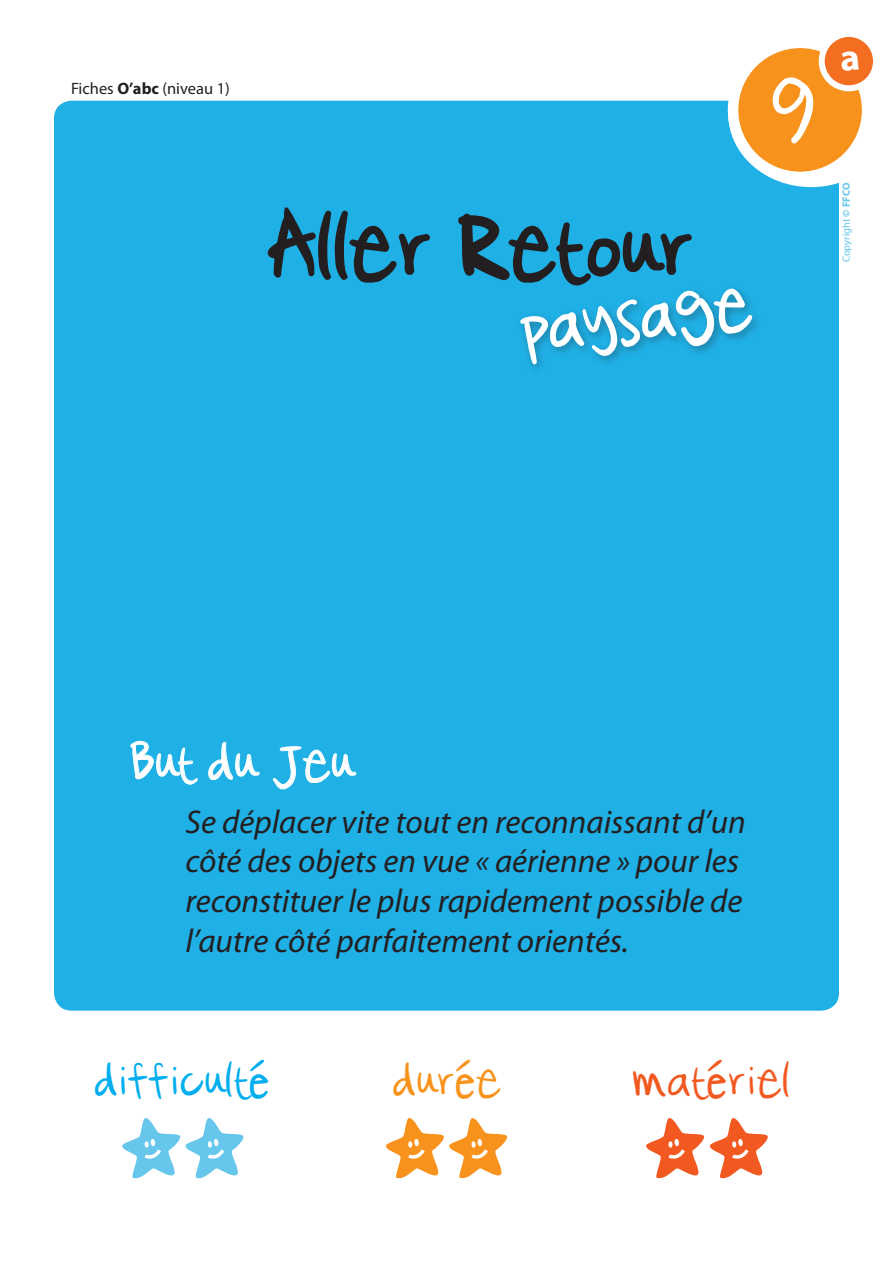
<style>
.page{position:relative;width:893px;height:1263px;background:#fff}
.page>*{position:absolute;margin:0;border:0;box-sizing:border-box;transform-origin:0 0}
.t1{font:75px "Cataclysmic";color:#231f20}
.t2{font:60px "Cataclysmic";color:#fff}
.t3{font:45px "Cataclysmic";color:#fff}
.t4{font:40.5px "Cataclysmic";color:#00aeef}
.t5{font:40.5px "Cataclysmic";color:#f15921}
.t6{font:40.5px "Cataclysmic";color:#f7931d}
.t7{font:italic 33px/39.6px "Myriad Pro";color:#231f20}
.t8{font:16.5px "Myriad Pro";color:#231f20}
.t9{font:10.5px "Myriad Pro";color:#66c6eb}
.s1{font-weight:700}
</style>
<div class="page">
<div style="left:54px;top:101px;width:785px;height:910px;background:#1fb0e6;border-radius:18px"></div>
<svg style="left:386px;top:1118px;width:121px;height:61px"></svg>
<svg style="left:646px;top:1118px;width:122px;height:61px"></svg>
<svg style="left:122px;top:1118px;width:122px;height:61px"></svg>
<svg style="left:822px;top:34px;width:54px;height:54px"></svg>
<div style="left:819px;top:31px;width:60px;height:60px;border:6px solid #fff;border-radius:50%"></div>
<svg style="left:130px;top:741px;width:68px;height:44px"></svg>
<svg style="left:208px;top:741px;width:52px;height:39px"></svg>
<svg style="left:273px;top:746px;width:84px;height:44px"></svg>
<svg style="left:267px;top:207px;width:163px;height:76px"></svg>
<svg style="left:458px;top:213px;width:295px;height:156px"></svg>
<svg style="left:728px;top:40px;width:151px;height:147px"></svg>
<p class="t8" style="left:71px;top:78px;width:160px">Fiches <span class="s1">O’abc</span> (niveau 1)</p>
<p class="t1" style="left:267px;top:208px;width:427px">Aller Retour</p>
<p class="t2" style="left:517px;top:297px;width:234px;rotate:-6deg">paysage</p>
<p class="t9" style="left:840px;top:262px;width:81px;rotate:-90deg">Copyright <span class="s1">© FFCO</span></p>
<p class="t3" style="left:123px;top:739px;width:231px">But du Jeu</p>
<p class="t7" style="left:185px;top:801px;width:562px">Se déplacer vite tout en reconnaissant d’un côté des objets en vue « aérienne » pour les reconstituer le plus rapidement possible de l’autre côté parfaitement orientés.</p>
<p class="t4" style="left:93px;top:1059px;width:178px">difficulté</p>
<p class="t6" style="left:392px;top:1059px;width:111px">durée</p>
<p class="t5" style="left:632px;top:1059px;width:160px">matériel</p>
</div>
